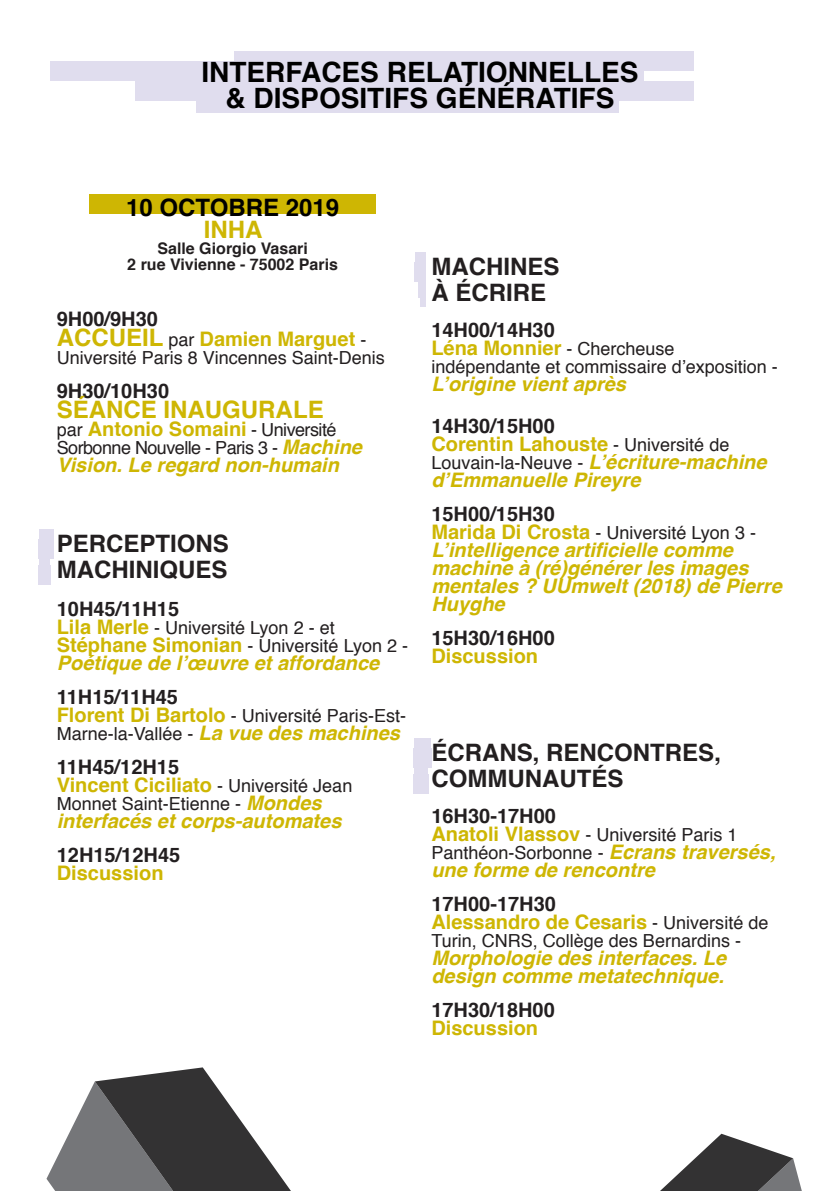
<style>
.page{position:relative;width:840px;height:1191px;background:#fff}
.page>*{position:absolute;margin:0;border:0;box-sizing:border-box;transform-origin:0 0}
.t1{font:700 28px "Helvetica";color:#000}
.t2{font:700 24px/26px "Helvetica";color:#231f20}
.t3{font:700 24px "Helvetica";color:#ceb603}
.t4{font:700 24px "Helvetica";color:#000}
.t5{font:italic 700 20px/18px "Helvetica";color:#ceb603}
.t6{font:700 20px "Helvetica";color:#231f20}
.t7{font:700 20px "Helvetica";color:#ceb603}
.t8{font:18px/18px "Helvetica";color:#231f20}
.t9{font:18px/18px "Helvetica";letter-spacing:-.03em;color:#231f20}
.t10{font:700 16px "Helvetica";color:#231f20}
.s1{font-size:24px}
.s2{font-weight:400;font-size:18px;color:#231f20}
.s3{font-weight:700;font-size:20px;color:#ceb603}
.s4{font-weight:700;font-style:italic;font-size:20px;color:#ceb603}
.s5{font-style:normal}
.s6{font-weight:400;font-style:normal;font-size:18px;color:#231f20}
</style>
<div class="page">
<div style="left:39px;top:539px;width:15px;height:20px;background:#e0ddee"></div>
<div style="left:39px;top:555px;width:10px;height:20px;background:#e0ddee"></div>
<div style="left:39px;top:565px;width:12px;height:20px;background:#e0ddee"></div>
<div style="left:39px;top:529px;width:15px;height:20px;background:#e0ddee"></div>
<div style="left:414px;top:262px;width:11px;height:20px;background:#e0ddee"></div>
<div style="left:418px;top:277px;width:7px;height:20px;background:#e0ddee"></div>
<div style="left:419px;top:287px;width:6px;height:20px;background:#e0ddee"></div>
<div style="left:415px;top:252px;width:10px;height:20px;background:#e0ddee"></div>
<div style="left:413px;top:748px;width:18px;height:20px;background:#e0ddee"></div>
<div style="left:414px;top:764px;width:14px;height:19px;background:#e0ddee"></div>
<div style="left:413px;top:773px;width:15px;height:20px;background:#e0ddee"></div>
<div style="left:413px;top:738px;width:17px;height:20px;background:#e0ddee"></div>
<div style="left:90px;top:194px;width:285px;height:20px;background:#ceb603"></div>
<svg style="left:46px;top:1067px;width:245px;height:124px"></svg>
<svg style="left:660px;top:1133px;width:141px;height:58px"></svg>
<div style="left:51px;top:61px;width:592px;height:20px;background:#e0ddee"></div>
<div style="left:135px;top:81px;width:558px;height:20px;background:#e0ddee"></div>
<div style="left:196px;top:93px;width:422px;height:20px;background:#e0ddee"></div>
<div style="left:234px;top:51px;width:459px;height:20px;background:#e0ddee"></div>
<p class="t1" style="left:201px;top:50px;width:438px">INTERFACES RELATIONNELLES</p>
<p class="t1" style="left:225px;top:76px;width:390px">&amp; DISPOSITIFS GÉNÉRATIFS</p>
<p class="t4" style="left:126px;top:188px;width:214px">10 OCTOBRE 2019</p>
<p class="t3" style="left:204px;top:210px;width:60px">INHA</p>
<p class="t10" style="left:157px;top:235px;width:152px">Salle Giorgio Vasari</p>
<p class="t10" style="left:127px;top:251px;width:212px">2 rue Vivienne - 75002 Paris</p>
<p class="t6" style="left:57px;top:303px;width:103px">9H00/9H30</p>
<p class="t7" style="left:57px;top:323px;width:311px"><span class="s1">ACCUEIL</span> <span class="s2">par</span> Damien Marguet <span class="s2">-</span></p>
<p class="t8" style="left:57px;top:349px;width:329px">Université Paris 8 Vincennes Saint-Denis</p>
<p class="t6" style="left:57px;top:375px;width:114px">9H30/10H30</p>
<p class="t3" style="left:57px;top:390px;width:268px">SÉANCE INAUGURALE</p>
<p class="t9" style="left:57px;top:421px;width:306px">par <span class="s3">Antonio Somaini</span> - Université<br>Sorbonne Nouvelle - Paris 3 - <span class="s4">Machine</span></p>
<p class="t5" style="left:57px;top:456px;width:283px">Vision. Le regard non-humain</p>
<p class="t2" style="left:57px;top:531px;width:174px">PERCEPTIONS</p>
<p class="t2" style="left:57px;top:557px;width:172px">MACHINIQUES</p>
<p class="t6" style="left:57px;top:593px;width:124px">10H45/11H15</p>
<p class="t8" style="left:57px;top:619px;width:352px"><span class="s3">Lila Merle</span> - Université Lyon 2 - et<br><span class="s3">Stéphane Simonian</span> - Université Lyon 2 -</p>
<p class="t5" style="left:57px;top:654px;width:324px">Poétique de l’œuvre et affordance</p>
<p class="t6" style="left:57px;top:681px;width:123px">11H15/11H45</p>
<p class="t8" style="left:57px;top:707px;width:350px"><span class="s3">Florent Di Bartolo</span> - Université Paris-Est-<br>Marne-la-Vallée - <span class="s4">La vue des machines</span></p>
<p class="t6" style="left:57px;top:751px;width:124px">11H45/12H15</p>
<p class="t7" style="left:57px;top:769px;width:297px">Vincent Ciciliato <span class="s2">- Université Jean</span></p>
<p class="t8" style="left:57px;top:795px;width:266px">Monnet Saint-Etienne - <span class="s4">Mondes</span></p>
<p class="t5" style="left:57px;top:812px;width:286px">interfacés et corps-automates</p>
<p class="t6" style="left:57px;top:839px;width:125px">12H15/12H45</p>
<p class="t7" style="left:57px;top:857px;width:108px">Discussion</p>
<p class="t2" style="left:431px;top:254px;width:129px">MACHINES</p>
<p class="t2" style="left:431px;top:280px;width:116px">À ÉCRIRE</p>
<p class="t6" style="left:431px;top:314px;width:125px">14H00/14H30</p>
<p class="t7" style="left:431px;top:332px;width:245px">Léna Monnier <span class="s2">- Chercheuse</span></p>
<p class="t8" style="left:431px;top:358px;width:348px">indépendante et commissaire d’exposition -</p>
<p class="t5" style="left:431px;top:375px;width:196px">L’origine vient après</p>
<p class="t6" style="left:431px;top:410px;width:125px">14H30/15H00</p>
<p class="t5" style="left:431px;top:435px;width:336px"><span class="s5">Corentin Lahouste</span> <span class="s6">- Université de<br>Louvain-la-Neuve -</span> L’écriture-machine d’Emmanuelle Pireyre</p>
<p class="t6" style="left:431px;top:498px;width:125px">15H00/15H30</p>
<p class="t8" style="left:431px;top:524px;width:326px"><span class="s3">Marida Di Crosta</span> - Université Lyon 3 -</p>
<p class="t5" style="left:431px;top:541px;width:352px">L’intelligence artificielle comme machine à (ré)générer les images mentales ? UUmwelt (2018) de Pierre<br>Huyghe</p>
<p class="t6" style="left:431px;top:622px;width:125px">15H30/16H00</p>
<p class="t7" style="left:431px;top:640px;width:108px">Discussion</p>
<p class="t2" style="left:431px;top:740px;width:291px">ÉCRANS, RENCONTRES,<br>COMMUNAUTÉS</p>
<p class="t6" style="left:431px;top:800px;width:126px">16H30-17H00</p>
<p class="t8" style="left:431px;top:826px;width:345px"><span class="s3">Anatoli Vlassov</span> - Université Paris 1<br>Panthéon-Sorbonne - <span class="s4">Ecrans traversés,</span></p>
<p class="t5" style="left:431px;top:861px;width:225px">une forme de rencontre</p>
<p class="t6" style="left:431px;top:888px;width:126px">17H00-17H30</p>
<p class="t7" style="left:431px;top:906px;width:338px">Alessandro de Cesaris <span class="s2">- Université de</span></p>
<p class="t8" style="left:431px;top:932px;width:311px">Turin, CNRS, Collège des Bernardins -</p>
<p class="t5" style="left:431px;top:949px;width:296px">Morphologie des interfaces. Le design comme metatechnique.</p>
<p class="t6" style="left:431px;top:994px;width:125px">17H30/18H00</p>
<p class="t7" style="left:431px;top:1012px;width:108px">Discussion</p>
</div>
